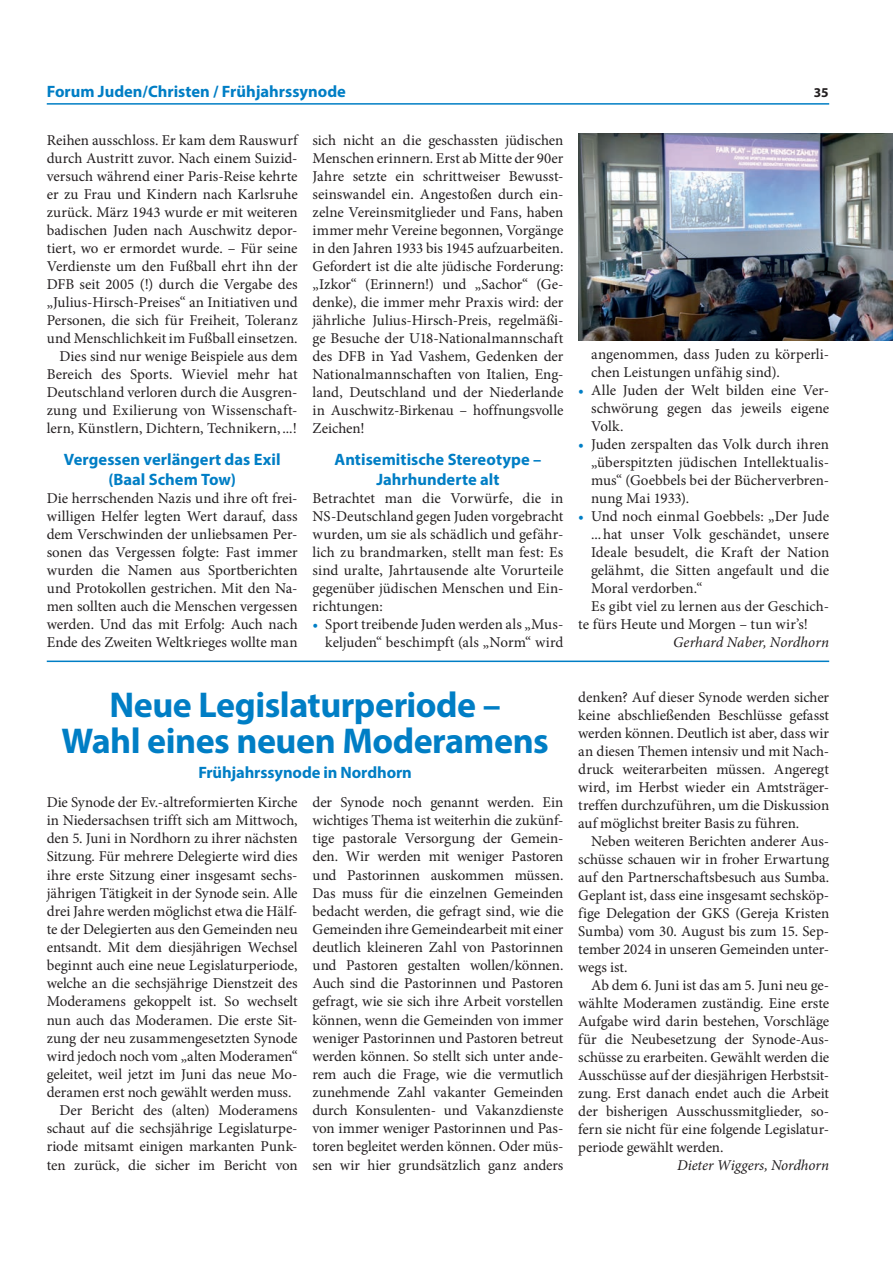
<style>
.page{position:relative;width:893px;height:1263px;background:#fff}
.page>*{position:absolute;margin:0;border:0;box-sizing:border-box;transform-origin:0 0}
.t1{font:700 36px/36px "Myriad Pro";letter-spacing:-.015em;color:#007ec5;text-align:center}
.t2{font:700 16.5px/19.8px "Myriad Pro";color:#007ec5;text-align:center}
.t3{font:15px/18px "Minion Pro";letter-spacing:-.005em;color:#231f20;text-align:justify}
.t4{font:italic 15px "Minion Pro";color:#231f20}
.t5{font:700 13.5px "Myriad Pro";color:#231f20}
.s1{color:#007ec5}
</style>
<div class="page">
<hr style="left:47px;top:103px;width:782px;height:2px;background:#007ec5">
<img style="left:578px;top:134px;width:315px;height:206px">
<hr style="left:47px;top:660px;width:782px;height:2px;background:#007ec5">
<p class="t2" style="left:47px;top:81px;width:301px">Forum Juden/Christen / Frühjahrssynode</p>
<p class="t5" style="left:814px;top:83px;width:16px">35</p>
<p class="t3" style="left:47px;top:131px;width:252px;text-align:right">Reihen ausschloss. Er kam dem Rauswurf durch Austritt zuvor. Nach einem Suizid&shy;versuch während einer Paris-Reise kehrte er zu Frau und Kindern nach Karlsruhe zurück. März 1943 wurde er mit weiteren badischen Juden nach Auschwitz depor&shy;tiert, wo er ermordet wurde. – Für seine Verdienste um den Fußball ehrt ihn der DFB seit 2005 (!) durch die Vergabe des „Julius-Hirsch-Preises“ an Initiativen und Personen, die sich für Freiheit, Toleranz und Menschlichkeit im Fußball einsetzen.<br>Dies sind nur wenige Beispiele aus dem Bereich des Sports. Wieviel mehr hat Deutschland verloren durch die Ausgren&shy;zung und Exilierung von Wissenschaft&shy;lern, Künstlern, Dichtern, Technikern, ...!</p>
<p class="t2" style="left:64px;top:449px;width:218px">Vergessen verlängert das Exil (Baal Schem Tow)</p>
<p class="t3" style="left:47px;top:489px;width:252px">Die herrschenden Nazis und ihre oft frei&shy;willigen Helfer legten Wert darauf, dass dem Verschwinden der unliebsamen Per&shy;sonen das Vergessen folgte: Fast immer wurden die Namen aus Sportberichten und Protokollen gestrichen. Mit den Na&shy;men sollten auch die Menschen vergessen werden. Und das mit Erfolg: Auch nach Ende des Zweiten Weltkrieges wollte man</p>
<p class="t3" style="left:313px;top:131px;width:252px">sich nicht an die geschassten jüdischen Menschen erinnern. Erst ab Mitte der 90er Jahre setzte ein schrittweiser Bewusst&shy;seinswandel ein. Angestoßen durch ein&shy;zelne Vereinsmitglieder und Fans, haben immer mehr Vereine begonnen, Vorgänge in den Jahren 1933 bis 1945 aufzuarbeiten.<br>Gefordert ist die alte jüdische Forderung: „Izkor“ (Erinnern!) und „Sachor“ (Ge&shy;denke), die immer mehr Praxis wird: der jährliche Julius-Hirsch-Preis, regelmäßi&shy;ge Besuche der U18-Nationalmannschaft des DFB in Yad Vashem, Gedenken der Nationalmannschaften von Italien, Eng&shy;land, Deutschland und der Niederlande in Auschwitz-Birkenau – hoffnungsvolle Zeichen!</p>
<p class="t2" style="left:335px;top:449px;width:208px">Antisemitische Stereotype –<br>Jahrhunderte alt</p>
<p class="t3" style="left:313px;top:489px;width:252px">Betrachtet man die Vorwürfe, die in NS-Deutschland gegen Juden vorgebracht wurden, um sie als schädlich und gefähr&shy;lich zu brandmarken, stellt man fest: Es sind uralte, Jahrtausende alte Vorurteile gegenüber jüdischen Menschen und Ein&shy;richtungen:</p>
<p class="t3" style="left:313px;top:615px;width:252px;text-align:right"><span class="s1">•</span> Sport treibende Juden werden als „Mus&shy;keljuden“ beschimpft (als „Norm“ wird</p>
<p class="t3" style="left:591px;top:345px;width:240px">angenommen, dass Juden zu körperli&shy;chen Leistungen unfähig sind).</p>
<p class="t3" style="left:591px;top:381px;width:240px;text-indent:-13px"><span class="s1">•</span> Alle Juden der Welt bilden eine Ver&shy;schwörung gegen das jeweils eigene Volk.</p>
<p class="t3" style="left:591px;top:435px;width:240px;text-indent:-13px"><span class="s1">•</span> Juden zerspalten das Volk durch ihren „überspitzten jüdischen Intellektualis&shy;mus“ (Goebbels bei der Bücherverbren&shy;nung Mai 1933).</p>
<p class="t3" style="left:578px;top:507px;width:252px"><span class="s1">•</span> Und noch einmal Goebbels: „Der Jude</p>
<p class="t3" style="left:591px;top:525px;width:240px">...hat unser Volk geschändet, unsere</p>
<p class="t3" style="left:591px;top:543px;width:240px">Ideale besudelt, die Kraft der Nation</p>
<p class="t3" style="left:591px;top:561px;width:240px">gelähmt, die Sitten angefault und die</p>
<p class="t3" style="left:591px;top:579px;width:113px">Moral verdorben.“</p>
<p class="t3" style="left:591px;top:597px;width:240px">Es gibt viel zu lernen aus der Geschich-</p>
<p class="t3" style="left:578px;top:615px;width:231px">te fürs Heute und Morgen – tun wir’s!</p>
<p class="t4" style="left:673px;top:632px;width:157px">Gerhard Naber, Nordhorn</p>
<h1 class="t1" style="left:61px;top:686px;width:489px">Neue Legislaturperiode –<br>Wahl eines neuen Moderamens</h1>
<p class="t2" style="left:198px;top:762px;width:215px">Frühjahrssynode in Nordhorn</p>
<p class="t3" style="left:313px;top:793px;width:252px">der Synode noch genannt werden. Ein wichtiges Thema ist weiterhin die zukünf&shy;tige pastorale Versorgung der Gemein&shy;den. Wir werden mit weniger Pastoren und Pastorinnen auskommen müssen.<br>Das muss für die einzelnen Gemeinden bedacht werden, die gefragt sind, wie die Gemeinden ihre Gemeindearbeit mit einer deutlich kleineren Zahl von Pastorinnen und Pastoren gestalten wollen/können.<br>Auch sind die Pastorinnen und Pastoren gefragt, wie sie sich ihre Arbeit vorstellen können, wenn die Gemeinden von immer weniger Pastorinnen und Pastoren betreut werden können. So stellt sich unter ande&shy;rem auch die Frage, wie die vermutlich zunehmende Zahl vakanter Gemeinden durch Konsulenten- und Vakanzdienste von immer weniger Pastorinnen und Pas&shy;toren begleitet werden können. Oder müs&shy;sen wir hier grundsätzlich ganz anders</p>
<p class="t3" style="left:47px;top:793px;width:252px">Die Synode der Ev.-altreformierten Kirche</p>
<p class="t3" style="left:47px;top:811px;width:252px">in Niedersachsen trifft sich am Mittwoch,</p>
<p class="t3" style="left:47px;top:830px;width:252px">den 5. Juni in Nordhorn zu ihrer nächsten</p>
<p class="t3" style="left:47px;top:848px;width:252px">Sitzung. Für mehrere Delegierte wird dies</p>
<p class="t3" style="left:47px;top:866px;width:252px">ihre erste Sitzung einer insgesamt sechs-</p>
<p class="t3" style="left:47px;top:884px;width:252px">jährigen Tätigkeit in der Synode sein. Alle</p>
<p class="t3" style="left:47px;top:902px;width:252px">drei Jahre werden möglichst etwa die Hälf-</p>
<p class="t3" style="left:47px;top:920px;width:252px">te der Delegierten aus den Gemeinden neu</p>
<p class="t3" style="left:47px;top:938px;width:252px">entsandt. Mit dem diesjährigen Wechsel</p>
<p class="t3" style="left:47px;top:956px;width:252px">beginnt auch eine neue Legislaturperiode,</p>
<p class="t3" style="left:47px;top:974px;width:252px">welche an die sechsjährige Dienstzeit des</p>
<p class="t3" style="left:47px;top:993px;width:252px">Moderamens gekoppelt ist. So wechselt</p>
<p class="t3" style="left:47px;top:1011px;width:252px">nun auch das Moderamen. Die erste Sit-</p>
<p class="t3" style="left:47px;top:1029px;width:252px">zung der neu zusammengesetzten Synode</p>
<p class="t3" style="left:47px;top:1047px;width:252px">wird jedoch noch vom „alten Moderamen“</p>
<p class="t3" style="left:47px;top:1065px;width:252px">geleitet, weil jetzt im Juni das neue Mo-</p>
<p class="t3" style="left:47px;top:1083px;width:246px">deramen erst noch gewählt werden muss.</p>
<p class="t3" style="left:60px;top:1101px;width:240px">Der Bericht des (alten) Moderamens</p>
<p class="t3" style="left:47px;top:1119px;width:252px">schaut auf die sechsjährige Legislaturpe-</p>
<p class="t3" style="left:47px;top:1138px;width:252px">riode mitsamt einigen markanten Punk-</p>
<p class="t3" style="left:47px;top:1156px;width:252px">ten zurück, die sicher im Bericht von</p>
<p class="t3" style="left:578px;top:688px;width:252px">denken? Auf dieser Synode werden sicher keine abschließenden Beschlüsse gefasst werden können. Deutlich ist aber, dass wir an diesen Themen intensiv und mit Nach&shy;druck weiterarbeiten müssen. Angeregt wird, im Herbst wieder ein Amtsträger&shy;treffen durchzuführen, um die Diskussion auf möglichst breiter Basis zu führen.</p>
<p class="t3" style="left:578px;top:832px;width:252px;text-indent:13px">Neben weiteren Berichten anderer Aus&shy;schüsse schauen wir in froher Erwartung auf den Partnerschaftsbesuch aus Sumba.<br>Geplant ist, dass eine insgesamt sechsköp&shy;fige Delegation der GKS (Gereja Kristen Sumba) vom 30. August bis zum 15. Sep&shy;tember 2024 in unseren Gemeinden unter&shy;wegs ist.</p>
<p class="t3" style="left:578px;top:976px;width:252px;text-indent:13px">Ab dem 6. Juni ist das am 5. Juni neu ge&shy;wählte Moderamen zuständig. Eine erste Aufgabe wird darin bestehen, Vorschläge für die Neubesetzung der Synode-Aus&shy;schüsse zu erarbeiten. Gewählt werden die Ausschüsse auf der diesjährigen Herbstsit&shy;zung. Erst danach endet auch die Arbeit der bisherigen Ausschussmitglieder, so&shy;fern sie nicht für eine folgende Legislatur&shy;periode gewählt werden.</p>
<p class="t4" style="left:677px;top:1154px;width:154px">Dieter Wiggers, Nordhorn</p>
</div>
